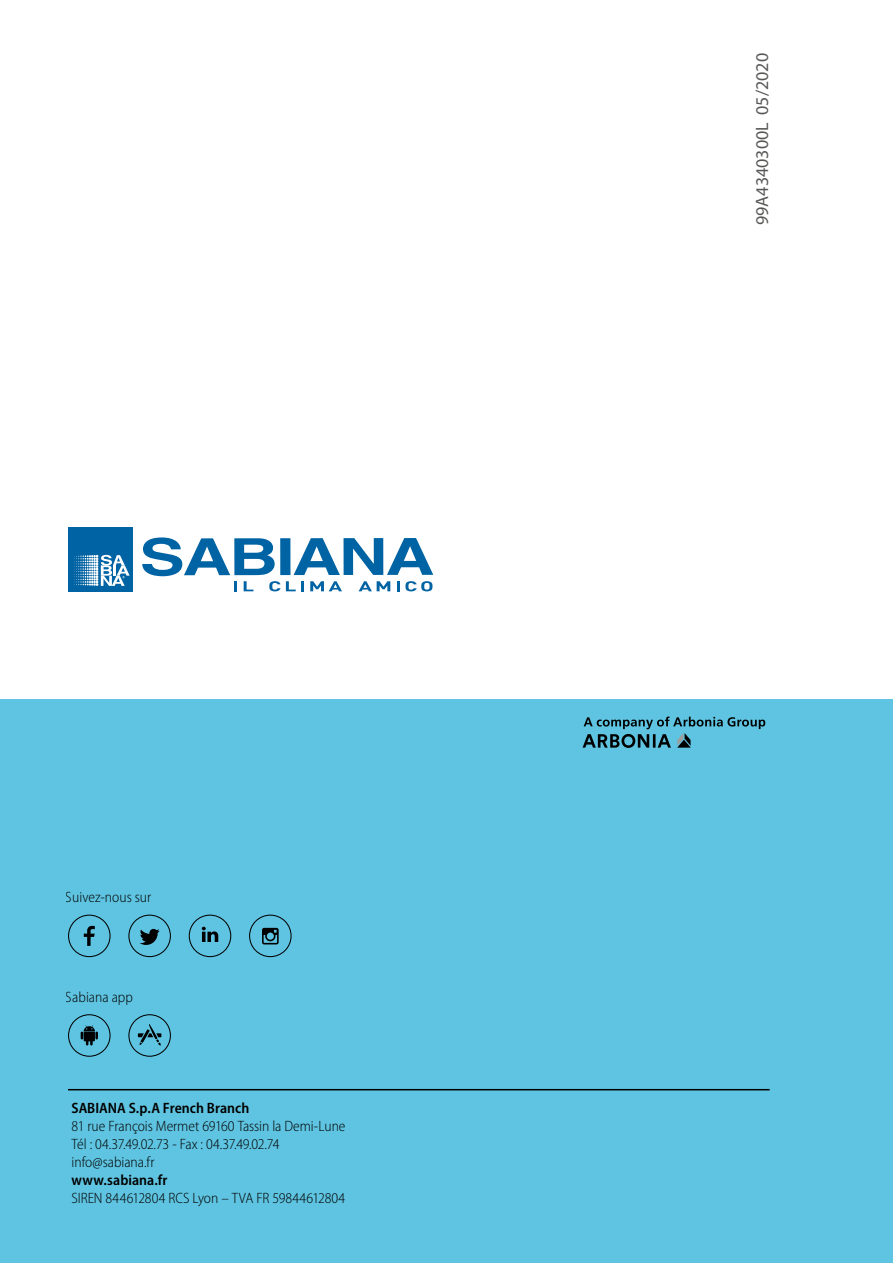
<style>
.page{position:relative;width:893px;height:1263px;background:#fff}
.page>*{position:absolute;margin:0;border:0;box-sizing:border-box;transform-origin:0 0}
.t1{font:18px "Myriad Pro";color:#575756}
.t2{font:300 semi-condensed 15px/18px "Myriad Pro";letter-spacing:-.005em;color:#000}
.t3{font:600 semi-condensed 15px "Myriad Pro";color:#000}
</style>
<div class="page">
<div style="left:0;top:699px;width:893px;height:564px;background:#5fc4e1"></div>
<svg style="left:68px;top:915px;width:43px;height:42px"></svg>
<svg style="left:128px;top:915px;width:43px;height:42px"></svg>
<svg style="left:249px;top:915px;width:43px;height:42px"></svg>
<svg style="left:189px;top:915px;width:42px;height:42px"></svg>
<svg style="left:68px;top:1014px;width:43px;height:43px"></svg>
<svg style="left:128px;top:1014px;width:43px;height:43px"></svg>
<div style="left:280px;top:538px;width:10px;height:37px;background:#0063a3"></div>
<svg style="left:294px;top:538px;width:139px;height:37px"></svg>
<svg style="left:142px;top:537px;width:138px;height:54px"></svg>
<svg style="left:286px;top:581px;width:18px;height:10px"></svg>
<svg style="left:310px;top:581px;width:32px;height:10px"></svg>
<svg style="left:359px;top:581px;width:31px;height:10px"></svg>
<svg style="left:397px;top:581px;width:35px;height:10px"></svg>
<div style="left:68px;top:527px;width:64px;height:64px;background:#0063a3"></div>
<svg style="left:74px;top:555px;width:56px;height:31px"></svg>
<svg style="left:583px;top:716px;width:182px;height:32px"></svg>
<hr style="left:68px;top:1089px;width:702px;height:1px;background:#000">
<p class="t2" style="left:66px;top:888px;width:87px">Suivez-nous sur</p>
<p class="t2" style="left:66px;top:988px;width:68px">Sabiana app</p>
<p class="t3" style="left:72px;top:1100px;width:179px">SABIANA S.p.A French Branch</p>
<p class="t2" style="left:72px;top:1118px;width:275px">81 rue François Mermet 69160 Tassin la Demi-Lune<br>Tél : 04.37.49.02.73 - Fax : 04.37.49.02.74 info@sabiana.fr</p>
<p class="t3" style="left:72px;top:1172px;width:97px">www.sabiana.fr</p>
<p class="t2" style="left:72px;top:1190px;width:275px">SIREN 844612804 RCS Lyon – TVA FR 59844612804</p>
<p class="t1" style="left:751px;top:225px;width:173px;rotate:-90deg">99A4340300L 05/2020</p>
</div>
